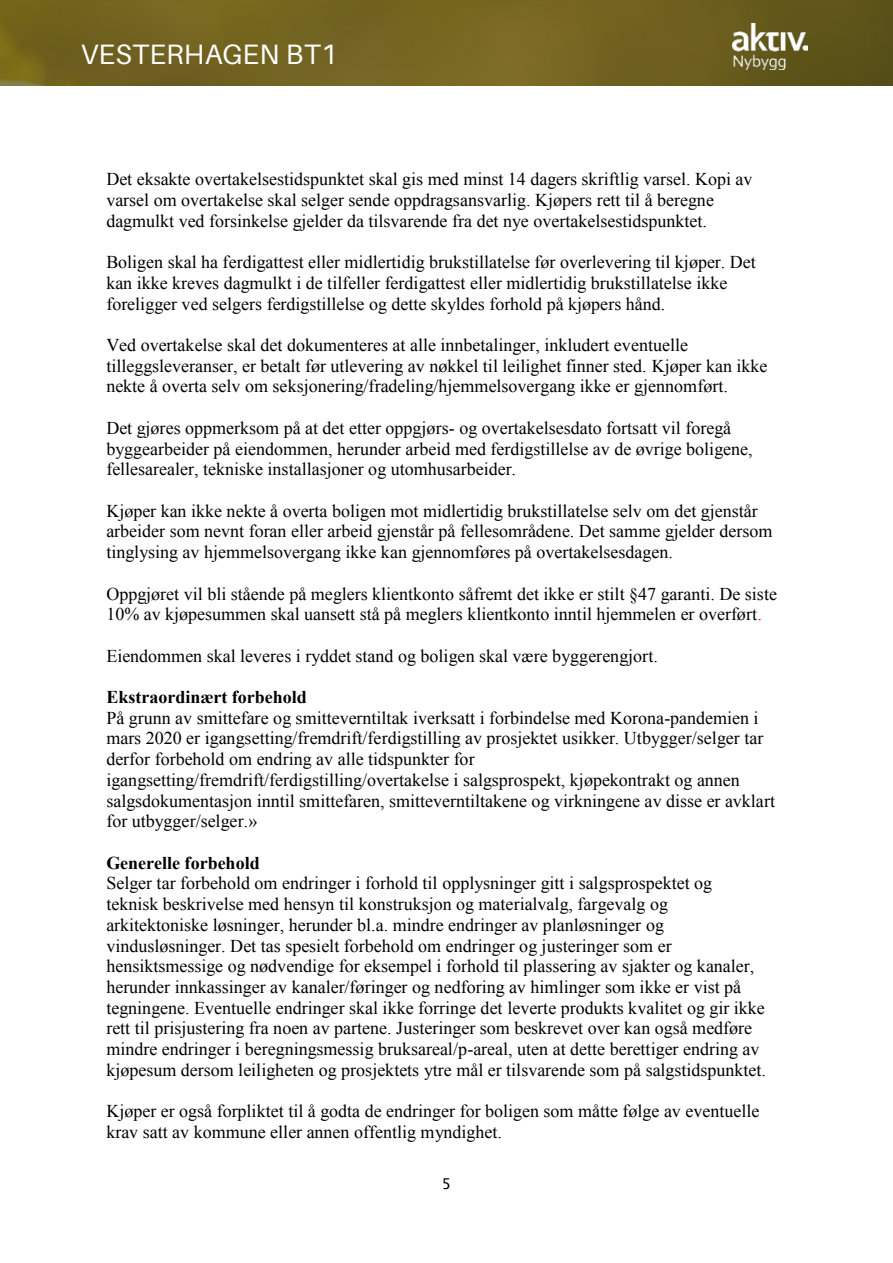
<style>
.page{position:relative;width:893px;height:1263px;background:#fff}
.page>*{position:absolute;margin:0;border:0;box-sizing:border-box;transform-origin:0 0}
.t1{font:28.05px "Aileron";letter-spacing:.01em;color:#fff}
.t2{font:18px/20.7px "Times New Roman";color:#000}
.t3{font:700 18px "Times New Roman";color:#000}
.t4{font:15px "Lucida Sans";color:#000}
.s1{color:#f00}
</style>
<div class="page">
<img style="left:0;top:0;width:893px;height:85px">
<img style="left:733px;top:24px;width:74px;height:46px">
<h1 class="t1" style="left:81px;top:39px;width:258px">VESTERHAGEN BT1</h1>
<p class="t2" style="left:106px;top:169px;width:648px">Det eksakte overtakelsestidspunktet skal gis med minst 14 dagers skriftlig varsel. Kopi av varsel om overtakelse skal selger sende oppdragsansvarlig. Kjøpers rett til å beregne dagmulkt ved forsinkelse gjelder da tilsvarende fra det nye overtakelsestidspunktet.</p>
<p class="t2" style="left:106px;top:252px;width:651px">Boligen skal ha ferdigattest eller midlertidig brukstillatelse før overlevering til kjøper. Det kan ikke kreves dagmulkt i de tilfeller ferdigattest eller midlertidig brukstillatelse ikke foreligger ved selgers ferdigstillelse og dette skyldes forhold på kjøpers hånd.</p>
<p class="t2" style="left:106px;top:334px;width:663px">Ved overtakelse skal det dokumenteres at alle innbetalinger, inkludert eventuelle tilleggsleveranser, er betalt før utlevering av nøkkel til leilighet finner sted. Kjøper kan ikke nekte å overta selv om seksjonering/fradeling/hjemmelsovergang ikke er gjennomført.</p>
<p class="t2" style="left:106px;top:417px;width:648px">Det gjøres oppmerksom på at det etter oppgjørs- og overtakelsesdato fortsatt vil foregå byggearbeider på eiendommen, herunder arbeid med ferdigstillelse av de øvrige boligene, fellesarealer, tekniske installasjoner og utomhusarbeider.</p>
<p class="t2" style="left:106px;top:500px;width:667px">Kjøper kan ikke nekte å overta boligen mot midlertidig brukstillatelse selv om det gjenstår arbeider som nevnt foran eller arbeid gjenstår på fellesområdene. Det samme gjelder dersom tinglysing av hjemmelsovergang ikke kan gjennomføres på overtakelsesdagen.</p>
<p class="t2" style="left:106px;top:583px;width:672px">Oppgjøret vil bli stående på meglers klientkonto såfremt det ikke er stilt §47 garanti. De siste<br>10% av kjøpesummen skal uansett stå på meglers klientkonto inntil hjemmelen er overført<span class="s1">.</span></p>
<p class="t2" style="left:106px;top:645px;width:553px">Eiendommen skal leveres i ryddet stand og boligen skal være byggerengjort.</p>
<p class="t3" style="left:106px;top:685px;width:202px">Ekstraordinært forbehold</p>
<p class="t2" style="left:106px;top:707px;width:670px">På grunn av smittefare og smitteverntiltak iverksatt i forbindelse med Korona-pandemien i mars 2020 er igangsetting/fremdrift/ferdigstilling av prosjektet usikker. Utbygger/selger tar derfor forbehold om endring av alle tidspunkter for igangsetting/fremdrift/ferdigstilling/overtakelse i salgsprospekt, kjøpekontrakt og annen salgsdokumentasjon inntil smittefaren, smitteverntiltakene og virkningene av disse er avklart for utbygger/selger.»</p>
<p class="t3" style="left:106px;top:850px;width:155px">Generelle forbehold</p>
<p class="t2" style="left:106px;top:873px;width:661px">Selger tar forbehold om endringer i forhold til opplysninger gitt i salgsprospektet og teknisk beskrivelse med hensyn til konstruksjon og materialvalg, fargevalg og arkitektoniske løsninger, herunder bl.a. mindre endringer av planløsninger og vindusløsninger. Det tas spesielt forbehold om endringer og justeringer som er hensiktsmessige og nødvendige for eksempel i forhold til plassering av sjakter og kanaler, herunder innkassinger av kanaler/føringer og nedforing av himlinger som ikke er vist på tegningene. Eventuelle endringer skal ikke forringe det leverte produkts kvalitet og gir ikke rett til prisjustering fra noen av partene. Justeringer som beskrevet over kan også medføre mindre endringer i beregningsmessig bruksareal/p-areal, uten at dette berettiger endring av kjøpesum dersom leiligheten og prosjektets ytre mål er tilsvarende som på salgstidspunktet.</p>
<p class="t2" style="left:106px;top:1100px;width:655px">Kjøper er også forpliktet til å godta de endringer for boligen som måtte følge av eventuelle krav satt av kommune eller annen offentlig myndighet.</p>
<p class="t4" style="left:442px;top:1175px;width:11px">5</p>
</div>
